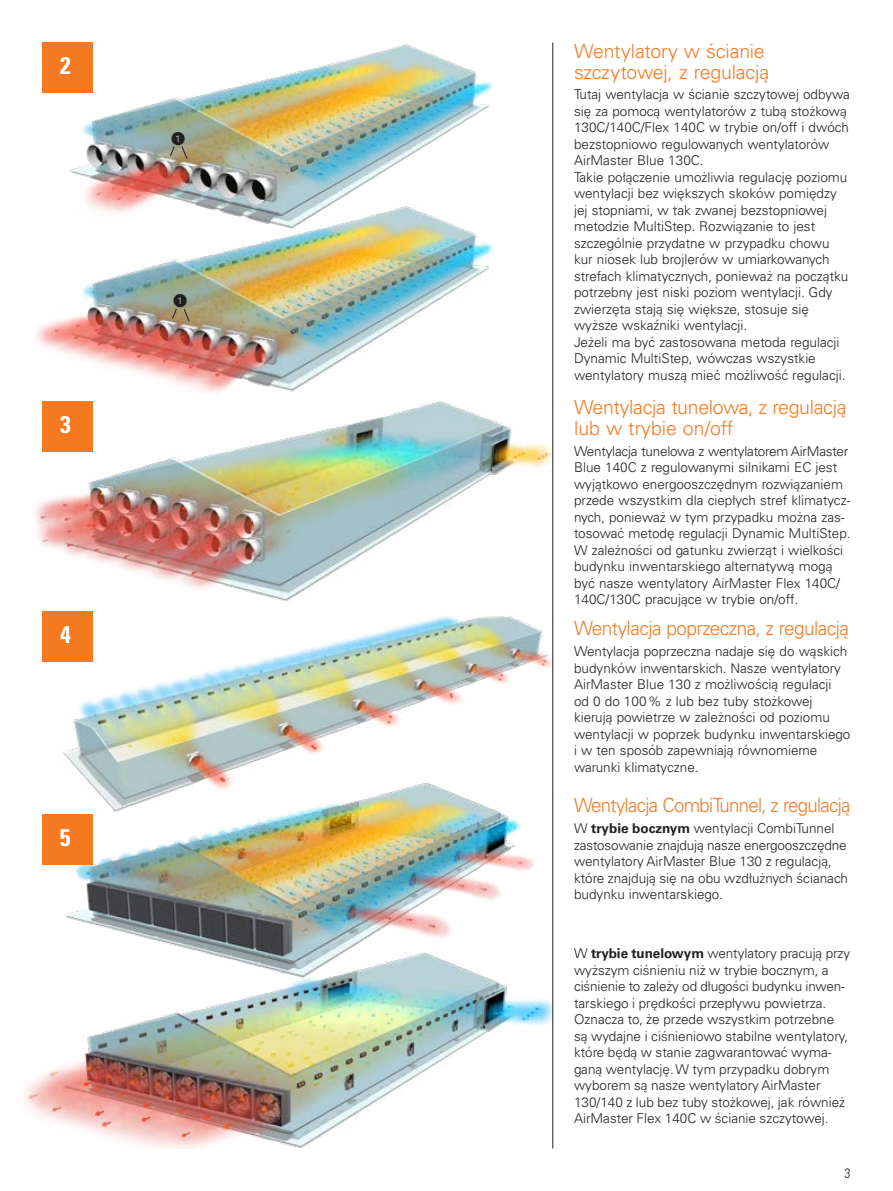
<style>
.page{position:relative;width:893px;height:1191px;background:#fff}
.page>*{position:absolute;margin:0;border:0;box-sizing:border-box;transform-origin:0 0}
.t1{font:700 condensed 24px "Univers LT Std";color:#fff}
.t2{font:300 19.5px/21px "Univers CE";letter-spacing:-.025em;color:#f47921}
.t3{font:300 19.5px "Univers CE";letter-spacing:-.025em;color:#f47921;scale:.95 1}
.t4{font:300 13.5px/16.5px "Univers CE";color:#231f20}
.t5{font:300 condensed 13.5px "Univers LT Std";color:#231f20}
.s1{font-weight:700}
</style>
<div class="page">
<img style="left:36px;top:234px;width:458px;height:159px">
<img style="left:43px;top:44px;width:450px;height:190px">
<img style="left:35px;top:401px;width:517px;height:201px">
<img style="left:42px;top:611px;width:510px;height:172px">
<img style="left:43px;top:783px;width:491px;height:160px">
<img style="left:24px;top:943px;width:528px;height:205px">
<hr style="left:552px;top:43px;width:1px;height:1105px;background:#231f20">
<div style="left:43px;top:42px;width:50px;height:50px;background:#f47921"></div>
<div style="left:43px;top:401px;width:50px;height:50px;background:#f47921"></div>
<div style="left:43px;top:611px;width:50px;height:50px;background:#f47921"></div>
<div style="left:42px;top:814px;width:51px;height:50px;background:#f47921"></div>
<svg style="left:169px;top:132px;width:19px;height:28px"></svg>
<svg style="left:172px;top:294px;width:18px;height:28px"></svg>
<h1 class="t1" style="left:60px;top:50px;width:12px">2</h1>
<h1 class="t1" style="left:60px;top:409px;width:12px">3</h1>
<h1 class="t1" style="left:60px;top:619px;width:12px">4</h1>
<h1 class="t1" style="left:60px;top:822px;width:12px">5</h1>
<h2 class="t2" style="left:574px;top:40px;width:197px">Wentylatory w ścianie szczytowej, z regulacją</h2>
<p class="t4" style="left:574px;top:86px;width:277px">Tutaj wentylacja w ścianie szczytowej odbywa się za pomocą wentylatorów z tubą stożkową 130C/140C/Flex 140C w trybie on/off i dwóch bezstopniowo regulowanych wentylatorów AirMaster Blue 130C.<br>Takie połączenie umożliwia regulację poziomu wentylacji bez większych skoków pomiędzy jej stopniami, w tak zwanej bezstopniowej metodzie MultiStep. Rozwiązanie to jest szczególnie przydatne w przypadku chowu kur niosek lub brojlerów w umiarkowanych strefach klimatycznych, ponieważ na początku potrzebny jest niski poziom wentylacji. Gdy zwierzęta stają się większe, stosuje się wyższe wskaźniki wentylacji.<br>Jeżeli ma być zastosowana metoda regulacji Dynamic MultiStep, wówczas wszystkie wentylatory muszą mieć możliwość regulacji.</p>
<h2 class="t2" style="left:574px;top:397px;width:274px">Wentylacja tunelowa, z regulacją lub w trybie on/off</h2>
<p class="t4" style="left:574px;top:443px;width:278px">Wentylacja tunelowa z wentylatorem AirMaster Blue 140C z regulowanymi silnikami EC jest wyjątkowo energooszczędnym rozwiązaniem przede wszystkim dla ciepłych stref klimatycz&shy;nych, ponieważ w tym przypadku można zas&shy;tosować metodę regulacji Dynamic MultiStep.<br>W zależności od gatunku zwierząt i wielkości budynku inwentarskiego alternatywą mogą być nasze wentylatory AirMaster Flex 140C/ 140C/130C pracujące w trybie on/off.</p>
<h2 class="t2" style="left:574px;top:618px;width:276px">Wentylacja poprzeczna, z regulacją</h2>
<p class="t4" style="left:574px;top:643px;width:278px">Wentylacja poprzeczna nadaje się do wąskich budynków inwentarskich. Nasze wentylatory AirMaster Blue 130 z możliwością regulacji<br>od 0 do 100% z lub bez tuby stożkowej kierują powietrze w zależności od poziomu wentylacji w poprzek budynku inwentarskiego i w ten sposób zapewniają równomierne warunki klimatyczne.</p>
<h2 class="t3" style="left:574px;top:794px;width:292px">Wentylacja CombiTunnel, z regulacją</h2>
<p class="t4" style="left:574px;top:820px;width:275px">W <span class="s1">trybie bocznym</span> wentylacji CombiTunnel zastosowanie znajdują nasze energooszczędne wentylatory AirMaster Blue 130 z regulacją, które znajdują się na obu wzdłużnych ścianach budynku inwentarskiego.</p>
<p class="t4" style="left:574px;top:945px;width:278px">W <span class="s1">trybie tunelowym</span> wentylatory pracują przy wyższym ciśnieniu niż w trybie bocznym, a ciśnienie to zależy od długości budynku inwen&shy;tarskiego i prędkości przepływu powietrza.<br>Oznacza to, że przede wszystkim potrzebne są wydajne i ciśnieniowo stabilne wentylatory, które będą w stanie zagwarantować wyma&shy;ganą wentylację. W tym przypadku dobrym wyborem są nasze wentylatory AirMaster 130/140 z lub bez tuby stożkowej, jak również AirMaster Flex 140C w ścianie szczytowej.</p>
<p class="t5" style="left:844px;top:1165px;width:7px">3</p>
</div>
